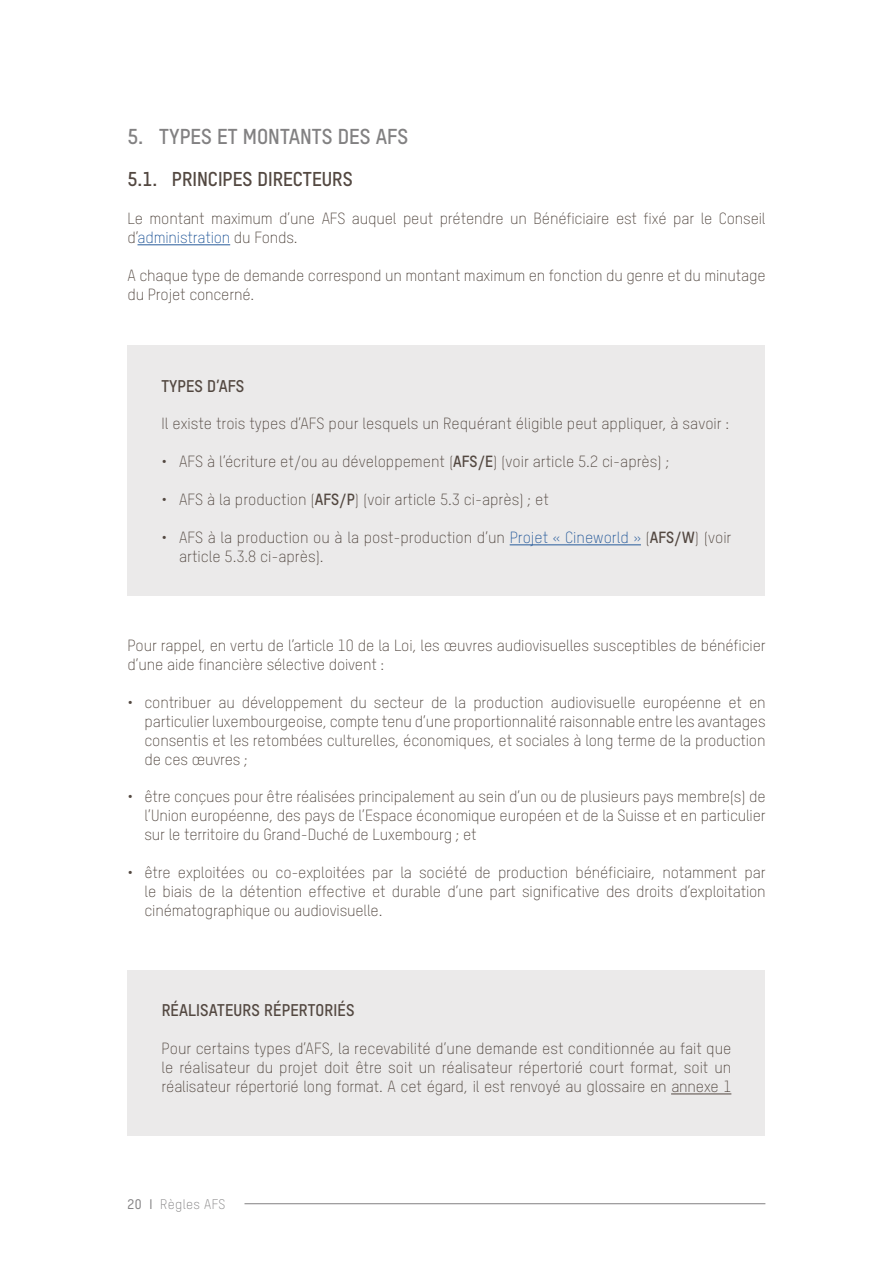
<style>
.page{position:relative;width:893px;height:1263px;background:#fff}
.page>*{position:absolute;margin:0;border:0;box-sizing:border-box;transform-origin:0 0}
.t1{font:21px "T Star Pro Bold";color:#828182}
.t2{font:19.5px "T Star Pro Bold";color:#534841}
.t3{font:16.5px "T Star Pro Bold";letter-spacing:.01em;color:#534841}
.t4{font:15.75px/18.9px "T Star Pro Light";letter-spacing:-.01em;color:#534841}
.t5{font:13.5px "T Star Pro Light";letter-spacing:.025em;color:#828182}
.s1{color:#275b9b}
.s2{font-family:"T Star Pro Bold"}
.s3{font-family:"T Star Pro Medium"}
</style>
<div class="page">
<hr style="left:244px;top:1203px;width:521px;height:1px;background:#828182">
<hr style="left:138px;top:244px;width:92px;height:1px;background:#275b9b">
<div style="left:128px;top:345px;width:637px;height:251px;background:#ebeaea"></div>
<hr style="left:510px;top:544px;width:131px;height:1px;background:#275b9b">
<div style="left:128px;top:969px;width:637px;height:166px;background:#ebeaea"></div>
<hr style="left:671px;top:1093px;width:60px;height:1px;background:#534841">
<h1 class="t1" style="left:128px;top:121px;width:282px">5. TYPES ET MONTANTS DES AFS</h1>
<p class="t2" style="left:128px;top:165px;width:227px">5.1. PRINCIPES DIRECTEURS</p>
<p class="t4" style="left:128px;top:208px;width:640px">Le montant maximum d’une AFS auquel peut prétendre un Bénéficiaire est fixé par le Conseil d’<span class="s1">administration</span> du Fonds.</p>
<p class="t4" style="left:128px;top:265px;width:640px">A chaque type de demande correspond un montant maximum en fonction du genre et du minutage du Projet concerné.</p>
<p class="t3" style="left:162px;top:374px;width:84px">TYPES D’AFS</p>
<p class="t4" style="left:162px;top:413px;width:569px">Il existe trois types d’AFS pour lesquels un Requérant éligible peut appliquer, à savoir :</p>
<p class="t4" style="left:162px;top:451px;width:509px">• AFS à l’écriture et/ou au développement (<span class="s2">AFS/E</span>) (voir article 5.2 ci-après) ;</p>
<p class="t4" style="left:162px;top:489px;width:389px">• AFS à la production (<span class="s2">AFS/P</span>) (voir article 5.3 ci-après) ; et</p>
<p class="t4" style="left:179px;top:527px;width:554px;text-indent:-18px">• AFS à la production ou à la post-production d’un <span class="s1">Projet « Cineworld »</span> (<span class="s2">AFS/W</span>) (voir article 5.3.8 ci-après).</p>
<p class="t4" style="left:128px;top:635px;width:640px">Pour rappel, en vertu de l’article 10 de la Loi, les œuvres audiovisuelles susceptibles de bénéficier d’une aide financière sélective doivent :</p>
<p class="t4" style="left:144px;top:692px;width:623px;text-align:justify;text-indent:-17px">• contribuer au développement du secteur de la production audiovisuelle européenne et en particulier luxembourgeoise, compte tenu d’une proportionnalité raisonnable entre les avantages consentis et les retombées culturelles, économiques, et sociales à long terme de la production de ces œuvres ;</p>
<p class="t4" style="left:144px;top:786px;width:623px;text-align:justify;text-indent:-17px">• être conçues pour être réalisées principalement au sein d’un ou de plusieurs pays membre(s) de l’Union européenne, des pays de l’Espace économique européen et de la Suisse et en particulier sur le territoire du Grand-Duché de Luxembourg ; et</p>
<p class="t4" style="left:144px;top:862px;width:623px;text-align:justify;text-indent:-17px">• être exploitées ou co-exploitées par la société de production bénéficiaire, notamment par le biais de la détention effective et durable d’une part significative des droits d’exploitation cinématographique ou audiovisuelle.</p>
<p class="t3" style="left:162px;top:998px;width:194px">RÉALISATEURS RÉPERTORIÉS</p>
<p class="t4" style="left:162px;top:1038px;width:571px;text-align:justify">Pour certains types d’AFS, la recevabilité d’une demande est conditionnée au fait que le réalisateur du projet doit être soit un réalisateur répertorié court format, soit un réalisateur répertorié long format. A cet égard, il est renvoyé au glossaire en annexe 1</p>
<p class="t5" style="left:128px;top:1195px;width:99px"><span class="s3">20 I</span> Règles AFS</p>
</div>
